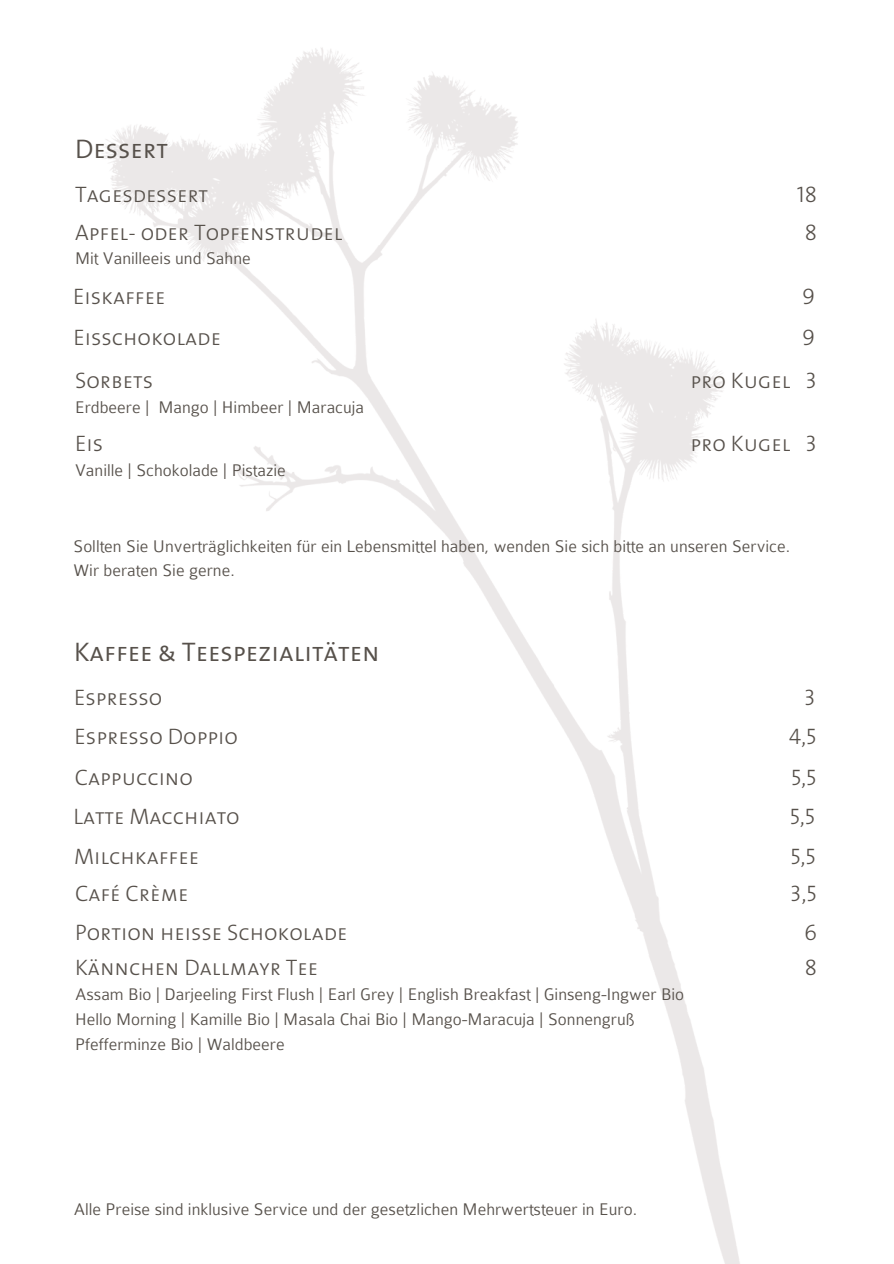
<style>
.page{position:relative;width:894px;height:1264px;background:#fff}
.page>*{position:absolute;margin:0;border:0;box-sizing:border-box;transform-origin:0 0}
.t1{font:27px "The Mix Semi Light Caps";color:#57514b}
.t2{font:22.5px "The Mix Light Caps";color:#57514b}
.t3{font:300 18px "Colaborate";color:#57514b}
</style>
<div class="page">
<img style="left:103px;top:47px;width:637px;height:1216px">
<p class="t1" style="left:75px;top:126px;width:94px">Dessert</p>
<h1 class="t2" style="left:75px;top:175px;width:134px">Tagesdessert</h1>
<h2 class="t2" style="left:75px;top:213px;width:269px">Apfel- oder Topfenstrudel</h2>
<h2 class="t3" style="left:75px;top:249px;width:177px">Mit Vanilleeis und Sahne</h2>
<p class="t2" style="left:796px;top:175px;width:22px">18</p>
<h2 class="t2" style="left:804px;top:213px;width:14px">8</h2>
<h2 class="t2" style="left:73px;top:278px;width:94px">Eiskaffee</h2>
<p class="t2" style="left:801px;top:278px;width:15px">9</p>
<h2 class="t2" style="left:73px;top:319px;width:149px">Eisschokolade</h2>
<h2 class="t2" style="left:802px;top:319px;width:15px">9</h2>
<p class="t2" style="left:75px;top:362px;width:79px">Sorbets</p>
<h3 class="t3" style="left:75px;top:397px;width:290px">Erdbeere | Mango | Himbeer | Maracuja</h3>
<p class="t2" style="left:75px;top:425px;width:30px">Eis</p>
<p class="t3" style="left:75px;top:461px;width:212px">Vanille | Schokolade | Pistazie</p>
<p class="t2" style="left:690px;top:362px;width:128px">pro Kugel 3</p>
<p class="t2" style="left:690px;top:425px;width:128px">pro Kugel 3</p>
<p class="t3" style="left:73px;top:536px;width:718px">Sollten Sie Unverträglichkeiten für ein Lebensmittel haben, wenden Sie sich bitte an unseren Service.</p>
<p class="t3" style="left:73px;top:561px;width:163px">Wir beraten Sie gerne.</p>
<h2 class="t1" style="left:74px;top:630px;width:307px">Kaffee &amp; Teespezialitäten</h2>
<h2 class="t2" style="left:74px;top:678px;width:90px">Espresso</h2>
<h2 class="t2" style="left:804px;top:678px;width:13px">3</h2>
<h2 class="t2" style="left:74px;top:718px;width:165px">Espresso Doppio</h2>
<h2 class="t2" style="left:789px;top:718px;width:29px">4,5</h2>
<p class="t2" style="left:75px;top:758px;width:120px">Cappuccino</p>
<p class="t2" style="left:790px;top:758px;width:27px">5,5</p>
<p class="t2" style="left:73px;top:798px;width:168px">Latte Macchiato</p>
<p class="t2" style="left:789px;top:798px;width:27px">5,5</p>
<p class="t2" style="left:74px;top:837px;width:126px">Milchkaffee</p>
<p class="t2" style="left:790px;top:837px;width:27px">5,5</p>
<h2 class="t2" style="left:75px;top:874px;width:115px">Café Crème</h2>
<h2 class="t2" style="left:790px;top:874px;width:28px">3,5</h2>
<p class="t2" style="left:75px;top:914px;width:274px">Portion heisse Schokolade</p>
<p class="t2" style="left:803px;top:914px;width:14px">6</p>
<h1 class="t2" style="left:75px;top:949px;width:244px">Kännchen Dallmayr Tee</h1>
<h2 class="t3" style="left:75px;top:985px;width:610px">Assam Bio | Darjeeling First Flush | Earl Grey | English Breakfast | Ginseng-Ingwer Bio</h2>
<h2 class="t3" style="left:75px;top:1009px;width:561px">Hello Morning | Kamille Bio | Masala Chai Bio | Mango-Maracuja | Sonnengruß</h2>
<h2 class="t3" style="left:75px;top:1034px;width:211px">Pfefferminze Bio | Waldbeere</h2>
<h2 class="t2" style="left:804px;top:949px;width:14px">8</h2>
<h2 class="t3" style="left:74px;top:1199px;width:564px">Alle Preise sind inklusive Service und der gesetzlichen Mehrwertsteuer in Euro.</h2>
</div>
